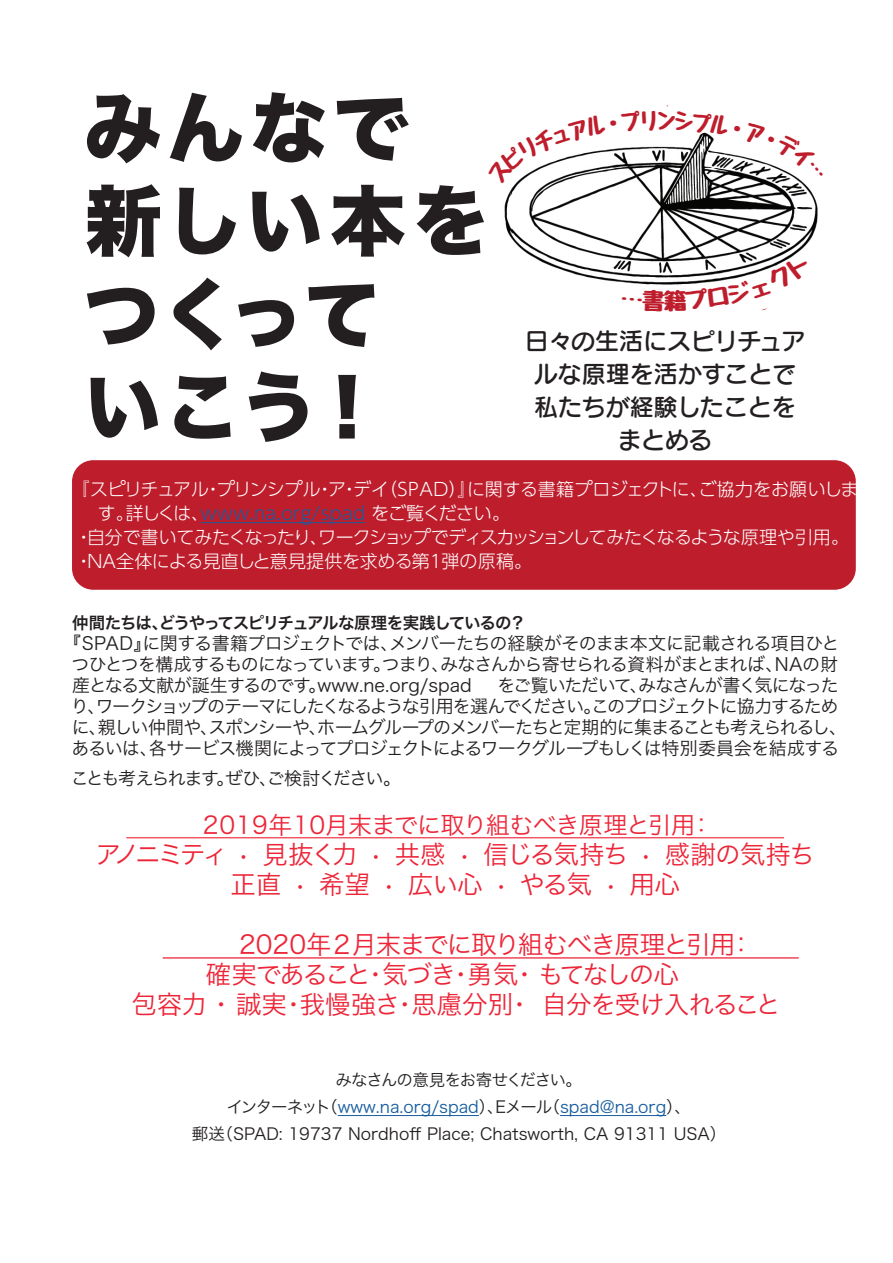
<style>
.page{position:relative;width:893px;height:1263px;background:#fff}
.page>*{position:absolute;margin:0;border:0;box-sizing:border-box;transform-origin:0 0}
.t1{font:76.5px/93px "Hira Kaku Std N W8";letter-spacing:.05em;color:#231f20}
.t2{font:25.5px/30px "Hira Kaku Pro W3";letter-spacing:-.05em;color:#ed2538}
.t3{font:25.5px "Hira Kaku Pro N W3";letter-spacing:-.055em;color:#ed2538}
.t4{font:25.5px "Hira Kaku Pro W3";color:#ed2538}
.t5{font:24px/33px "Seurat Pro N DB";color:#231f20;text-align:center}
.t6{font:24px "Hira Kaku Pro W3";letter-spacing:-.03em;color:#ed2538}
.t7{font:18px/21px "Hira Kaku Pro W3";letter-spacing:-.065em;color:#231f20}
.t8{font:300 18px "UD Shin Go Pr 6 N";letter-spacing:-.03em;color:#fff}
.t9{font:300 18px/24px "UD Shin Go Pr 6 N";letter-spacing:-.08em;color:#fff}
.t10{font:18px/21px "Hira Kaku Pro W3";letter-spacing:-.09em;color:#231f20}
.t11{font:18px "Hira Kaku Pro W3";letter-spacing:-.01em;color:#231f20}
.t12{font:18px "Hira Kaku Pro W3";letter-spacing:-.03em;color:#231f20}
.t13{font:300 18px/24px "UD Shin Go Pr 6 N";letter-spacing:.01em;color:#175d9e}
.t14{font:300 18px "UD Shin Go Pr 6 N";letter-spacing:-.05em;color:#fff}
.t15{font:18px "Hira Kaku Pro W3";letter-spacing:-.045em;color:#231f20}
.t16{font:300 18px "UD Shin Go Pr 6 N";letter-spacing:.005em;color:#fff}
.t17{font:16.5px/27px "Hira Kaku Pro N W3";color:#231f20}
.t18{font:16.5px "Hira Kaku Pro W6";letter-spacing:-.07em;color:#231f20}
.t19{font:16.5px/27px "Hira Kaku Pro N W3";letter-spacing:-.035em;color:#231f20}
.t20{font:16.5px "Hira Kaku Pro N W3";color:#175d9e}
.s1{color:#fff}
.s2{color:#175d9e}
.s3{color:#231f20}
</style>
<div class="page">
<img style="left:505px;top:223px;width:312px;height:49px">
<svg style="left:504px;top:105px;width:314px;height:118px"></svg>
<div style="left:72px;top:460px;width:784px;height:130px;background:#be1d2c;border-radius:21px"></div>
<hr style="left:200px;top:522px;width:165px;height:1px;background:#175d9e">
<hr style="left:126px;top:837px;width:658px;height:1px;background:#ed2538">
<hr style="left:163px;top:957px;width:636px;height:1px;background:#ed2538">
<hr style="left:338px;top:1115px;width:141px;height:1px;background:#175d9e">
<hr style="left:560px;top:1115px;width:106px;height:1px;background:#175d9e">
<svg style="left:504px;top:110px;width:314px;height:74px"></svg>
<svg style="left:566px;top:249px;width:251px;height:62px"></svg>
<h1 class="t1" style="left:83px;top:84px;width:407px">みんなで新しい本をつくって<br>いこう!</h1>
<h3 class="t5" style="left:525px;top:324px;width:282px">日々の生活にスピリチュアルな原理を活かすことで私たちが経験したことをまとめる</h3>
<p class="t16" style="left:698px;top:475px;width:162px">ご協力をお願いしま</p>
<p class="t14" style="left:71px;top:475px;width:319px">『スピリチュアルプリンシプルアデイ</p>
<p class="t8" style="left:467px;top:475px;width:242px">に関する書籍プロジェクトに、</p>
<p class="t8" style="left:379px;top:475px;width:98px">（SPAD）』</p>
<p class="t13" style="left:200px;top:477px;width:311px"><span class="s1">・<br></span>www.na.org/spad <span class="s1">をご覧ください。</span></p>
<p class="t8" style="left:316px;top:475px;width:44px">・・</p>
<p class="t8" style="left:126px;top:499px;width:85px">詳しくは、</p>
<p class="t9" style="left:87px;top:501px;width:763px;text-indent:11px">す。<br>自分で書いてみたくなったりワークショップでディスカッションしてみたくなるような原理や引用。</p>
<p class="t8" style="left:75px;top:523px;width:19px">・</p>
<p class="t8" style="left:310px;top:523px;width:19px">、</p>
<p class="t8" style="left:87px;top:547px;width:344px">NA全体による見直しと意見提供を求める第</p>
<p class="t8" style="left:441px;top:547px;width:92px">弾の原稿。</p>
<p class="t8" style="left:427px;top:547px;width:19px">１</p>
<p class="t8" style="left:75px;top:547px;width:19px">・</p>
<p class="t18" style="left:72px;top:607px;width:455px">仲間たちはどうやってスピリチュアルな原理を実践しているの?</p>
<p class="t18" style="left:152px;top:607px;width:18px">、</p>
<p class="t15" style="left:142px;top:627px;width:258px">に関する書籍プロジェクトでは、</p>
<p class="t12" style="left:389px;top:627px;width:452px">メンバーたちの経験がそのまま本文に記載される項目ひと</p>
<p class="t7" style="left:63px;top:631px;width:90px">『SPAD』</p>
<p class="t7" style="left:72px;top:652px;width:713px">つひとつを構成するものになっていますつまりみなさんから寄せられる資料がまとまれば、</p>
<p class="t7" style="left:775px;top:652px;width:65px">NAの財</p>
<p class="t7" style="left:373px;top:652px;width:19px">。</p>
<p class="t7" style="left:432px;top:652px;width:19px">、</p>
<p class="t11" style="left:72px;top:669px;width:401px">産となる文献が誕生するのです www.ne.org/spad</p>
<p class="t7" style="left:497px;top:673px;width:343px">をご覧いただいてみなさんが書く気になった</p>
<p class="t10" style="left:71px;top:673px;width:769px;text-indent:238px">。<br>りワークショップのテーマにしたくなるような引用を選んでくださいこのプロジェクトに協力するため</p>
<p class="t7" style="left:630px;top:673px;width:19px">、</p>
<p class="t7" style="left:584px;top:694px;width:19px">。</p>
<p class="t7" style="left:72px;top:694px;width:777px;text-indent:16px">、<br>に親しい仲間やスポンシーやホームグループのメンバーたちと定期的に集まることも考えられるし、</p>
<p class="t7" style="left:89px;top:715px;width:20px">、</p>
<p class="t7" style="left:200px;top:715px;width:19px">、</p>
<p class="t7" style="left:309px;top:715px;width:19px">、</p>
<p class="t7" style="left:149px;top:736px;width:692px">各サービス機関によってプロジェクトによるワークグループもしくは特別委員会を結成する</p>
<p class="t7" style="left:71px;top:732px;width:332px;line-height:30px">あるいは、<br>ことも考えられますぜひご検討ください。</p>
<p class="t7" style="left:216px;top:766px;width:19px">。</p>
<p class="t7" style="left:259px;top:766px;width:19px">、</p>
<h3 class="t6" style="left:203px;top:804px;width:494px">2019年10月末までに取り組むべき原理と引用</h3>
<h2 class="t3" style="left:665px;top:832px;width:152px">感謝の気持ち</h2>
<h3 class="t6" style="left:689px;top:804px;width:25px">：</h3>
<h2 class="t3" style="left:483px;top:832px;width:170px">信じる気持ち •</h2>
<h2 class="t3" style="left:395px;top:832px;width:52px">共感</h2>
<h2 class="t3" style="left:263px;top:832px;width:97px">見抜く力</h2>
<h2 class="t3" style="left:96px;top:832px;width:156px">アノニミティ •</h2>
<h2 class="t3" style="left:370px;top:832px;width:14px">•</h2>
<h2 class="t3" style="left:458px;top:832px;width:14px">•</h2>
<h2 class="t3" style="left:230px;top:862px;width:52px">正直</h2>
<h2 class="t3" style="left:294px;top:862px;width:14px">•</h2>
<h2 class="t3" style="left:319px;top:862px;width:52px">希望</h2>
<h2 class="t3" style="left:383px;top:862px;width:14px">•</h2>
<h2 class="t3" style="left:408px;top:862px;width:76px">広い心</h2>
<h2 class="t3" style="left:495px;top:862px;width:14px">•</h2>
<h2 class="t3" style="left:519px;top:862px;width:74px">やる気</h2>
<h2 class="t3" style="left:605px;top:862px;width:14px">•</h2>
<h2 class="t3" style="left:629px;top:862px;width:52px">用心</h2>
<h2 class="t2" style="left:512px;top:928px;width:225px;text-indent:-273px">2020年２月末までに取り組むべき原理と引用・もてなしの心</h2>
<h2 class="t2" style="left:729px;top:928px;width:27px">：</h2>
<h2 class="t2" style="left:206px;top:958px;width:314px">確実であること気づき勇気</h2>
<h2 class="t2" style="left:363px;top:958px;width:27px">・</h2>
<h2 class="t2" style="left:448px;top:958px;width:27px">・</h2>
<h2 class="t2" style="left:131px;top:988px;width:157px">包容力・誠実</h2>
<h2 class="t4" style="left:300px;top:982px;width:215px">我慢強さ思慮分別</h2>
<h2 class="t2" style="left:507px;top:988px;width:276px">・自分を受け入れること</h2>
<h2 class="t2" style="left:281px;top:988px;width:27px">・</h2>
<h2 class="t2" style="left:392px;top:988px;width:27px">・</h2>
<p class="t19" style="left:543px;top:1065px;width:149px;text-indent:-208px">みなさんの意見をお寄せください。（<span class="s2">spad@na.org</span> 、(</p>
<p class="t20" style="left:321px;top:1092px;width:184px"><span class="s3">（</span>www.na.org/spad<span class="s3">）、</span></p>
<p class="t17" style="left:217px;top:1092px;width:511px;text-indent:10px">インターネット<br>（SPAD: 19737 Nordhoff Place; Chatsworth, CA 91311 USA(</p>
<p class="t17" style="left:495px;top:1092px;width:58px">Eメール</p>
<p class="t17" style="left:192px;top:1119px;width:34px">郵送</p>
</div>
